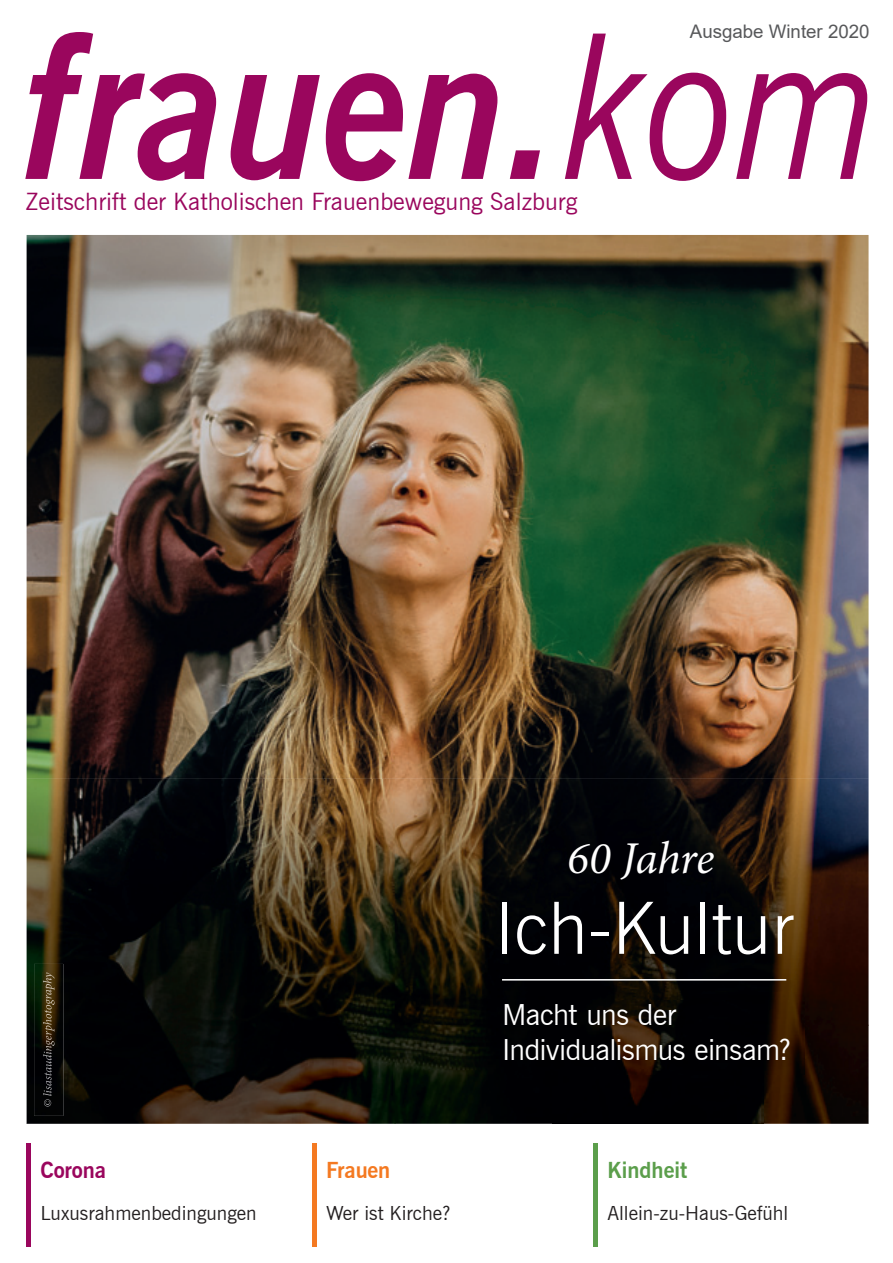
<style>
.page{position:relative;width:893px;height:1263px;background:#fff}
.page>*{position:absolute;margin:0;border:0;box-sizing:border-box;transform-origin:0 0}
.t1{font:italic 700 201px "News Gothic BT";color:#9a065d;scale:.88 1}
.t2{font:300 72px "News Gothic BT";letter-spacing:.005em;color:#fff}
.t3{font:italic 45.6px "Minion Pro";letter-spacing:-.01em;color:#fff}
.t4{font:29.1px/35px "News Gothic BT";letter-spacing:-.02em;color:#fff}
.t5{font:24px "News Gothic BT";color:#9a065d}
.t6{font:700 21.9px "News Gothic BT";color:#5b9e4b}
.t7{font:700 21.9px "News Gothic BT";letter-spacing:-.01em;color:#9a065d}
.t8{font:700 21.9px "News Gothic BT";letter-spacing:-.01em;color:#f47921}
.t9{font:19.5px "News Gothic BT";color:#231f20}
.t10{font:18.75px "Arial";color:#57585a}
.s1{font-weight:400}
</style>
<div class="page">
<img style="left:27px;top:235px;width:841px;height:544px">
<img style="left:27px;top:779px;width:368px;height:345px">
<img style="left:395px;top:779px;width:473px;height:246px">
<img style="left:395px;top:1025px;width:157px;height:99px">
<img style="left:764px;top:1025px;width:104px;height:99px">
<div style="left:552px;top:1075px;width:212px;height:49px;background:#000003"></div>
<hr style="left:27px;top:1144px;width:4px;height:103px;background:#9a065d">
<hr style="left:312px;top:1144px;width:4px;height:103px;background:#f47921">
<div style="left:593px;top:1144px;width:5px;height:103px;background:#5b9e4b"></div>
<img style="left:34px;top:964px;width:29px;height:152px">
<img style="left:43px;top:972px;width:12px;height:134px">
<img style="left:501px;top:1000px;width:303px;height:75px">
<img style="left:504px;top:980px;width:293px;height:11px">
<hr style="left:502px;top:979px;width:284px;height:1px;background:#fff">
<p class="t10" style="left:690px;top:18px;width:181px">Ausgabe Winter 2020</p>
<h1 class="t1" style="left:24px;top:-15px;width:975px">frauen.<span class="s1">kom</span></h1>
<p class="t5" style="left:26px;top:187px;width:553px">Zeitschrift der Katholischen Frauenbewegung Salzburg</p>
<h3 class="t3" style="left:567px;top:827px;width:149px">60 Jahre</h3>
<h2 class="t2" style="left:494px;top:885px;width:301px">Ich-Kultur</h2>
<p class="t7" style="left:40px;top:1156px;width:67px">Corona</p>
<p class="t9" style="left:40px;top:1201px;width:218px">Luxusrahmenbedingungen</p>
<p class="t8" style="left:326px;top:1156px;width:66px">Frauen</p>
<p class="t9" style="left:326px;top:1201px;width:126px">Wer ist Kirche?</p>
<h3 class="t4" style="left:502px;top:996px;width:291px">Macht uns der<br>Individualismus einsam?</h3>
<p class="t6" style="left:607px;top:1156px;width:81px">Kindheit</p>
<p class="t9" style="left:607px;top:1201px;width:183px">Allein-zu-Haus-Gefühl</p>
</div>
